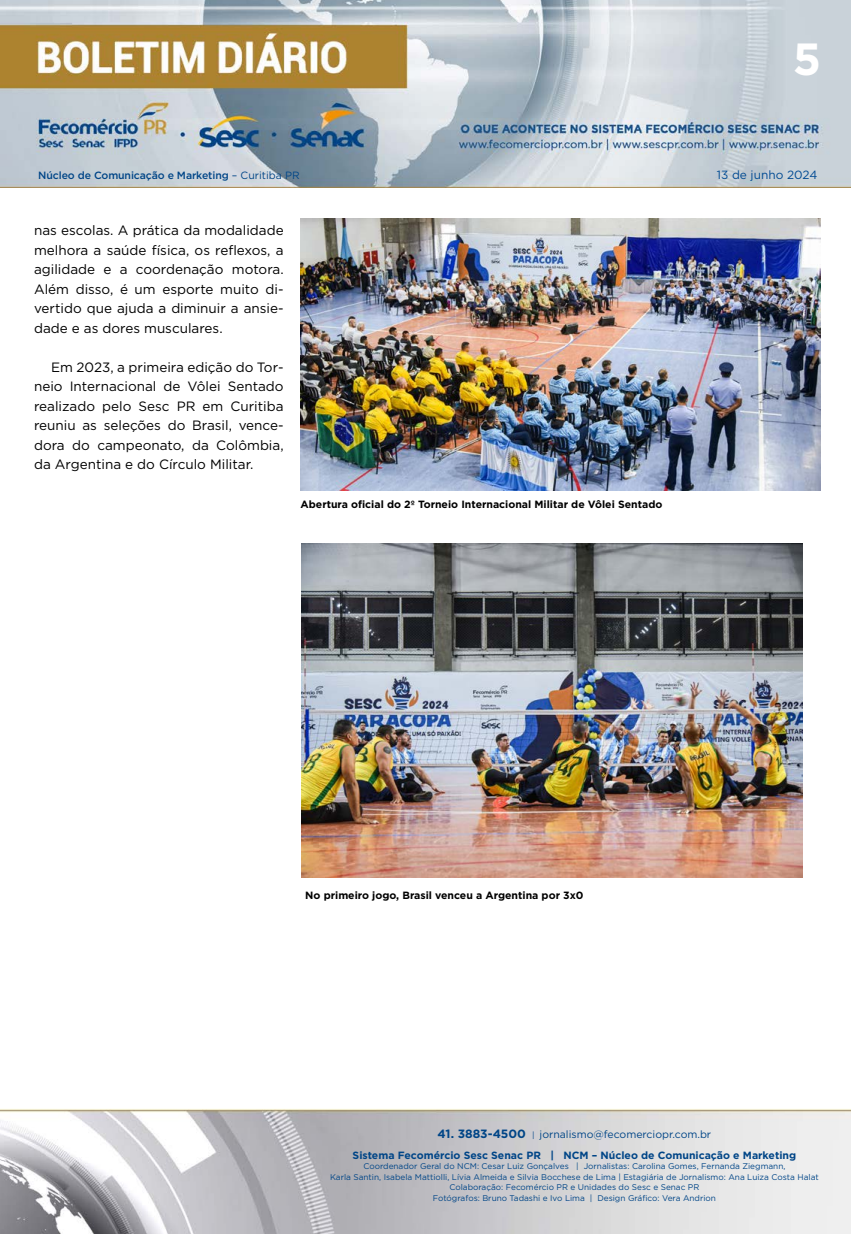
<style>
.page{position:relative;width:851px;height:1234px;background:#fff}
.page>*{position:absolute;margin:0;border:0;box-sizing:border-box;transform-origin:0 0}
.t1{font:700 45px "Gotham";color:#fff}
.t2{font:13.5px/19.5px "Gotham";color:#000;text-align:justify}
.t3{font:11.85px "Gotham";color:#004a93}
.t4{font:700 10.5px/21px "Gotham";color:#004587;text-align:center}
.t5{font:700 10.5px "Gotham";color:#000}
.t6{font:500 10.5px "Gotham";letter-spacing:-.01em;color:#004587}
.t7{font:8.25px/10.5px "Gotham";color:#004587;text-align:center}
.s1{font-weight:400}
.s2{font-size:12px}
.s3{font-weight:400;font-size:8.25px}
</style>
<div class="page">
<img style="left:0;top:0;width:850px;height:188px">
<img style="left:0;top:1109px;width:850px;height:124px">
<img style="left:301px;top:543px;width:501px;height:334px">
<img style="left:300px;top:218px;width:520px;height:272px">
<h1 class="t1" style="left:792px;top:29px;width:30px">5</h1>
<p class="t6" style="left:38px;top:168px;width:263px">Núcleo de Comunicação e Marketing <span class="s1">– Curitiba PR</span></p>
<p class="t3" style="left:716px;top:167px;width:102px">13 de junho 2024</p>
<p class="t2" style="left:34px;top:220px;width:251px">nas escolas. A prática da modalidade melhora a saúde física, os reflexos, a agilidade e a coordenação motora.<br>Além disso, é um esporte muito di&shy;vertido que ajuda a diminuir a ansie&shy;dade e as dores musculares.</p>
<p class="t2" style="left:34px;top:357px;width:251px;text-indent:17px">Em 2023, a primeira edição do Tor&shy;neio Internacional de Vôlei Sentado realizado pelo Sesc PR em Curitiba reuniu as seleções do Brasil, vence&shy;dora do campeonato, da Colômbia, da Argentina e do Círculo Militar.</p>
<p class="t5" style="left:300px;top:497px;width:363px">Abertura oficial do 2º Torneio Internacional Militar de Vôlei Sentado</p>
<p class="t5" style="left:305px;top:887px;width:280px">No primeiro jogo, Brasil venceu a Argentina por 3x0</p>
<p class="t4" style="left:352px;top:1122px;width:445px"><span class="s2">41. 3883-4500</span> <span class="s3">|</span> <span class="s1">jornalismo@fecomerciopr.com.br<br></span>Sistema Fecomércio Sesc Senac PR | NCM – Núcleo de Comunicação e Marketing</p>
<p class="t7" style="left:330px;top:1160px;width:490px">Coordenador Geral do NCM: Cesar Luiz Gonçalves | Jornalistas: Carolina Gomes, Fernanda Ziegmann,<br>Karla Santin, Isabela Mattiolli, Lívia Almeida e Silvia Bocchese de Lima | Estagiária de Jornalismo: Ana Luiza Costa Halat Colaboração: Fecomércio PR e Unidades do Sesc e Senac PR<br>Fotógrafos: Bruno Tadashi e Ivo Lima | Design Gráfico: Vera Andrion</p>
</div>
